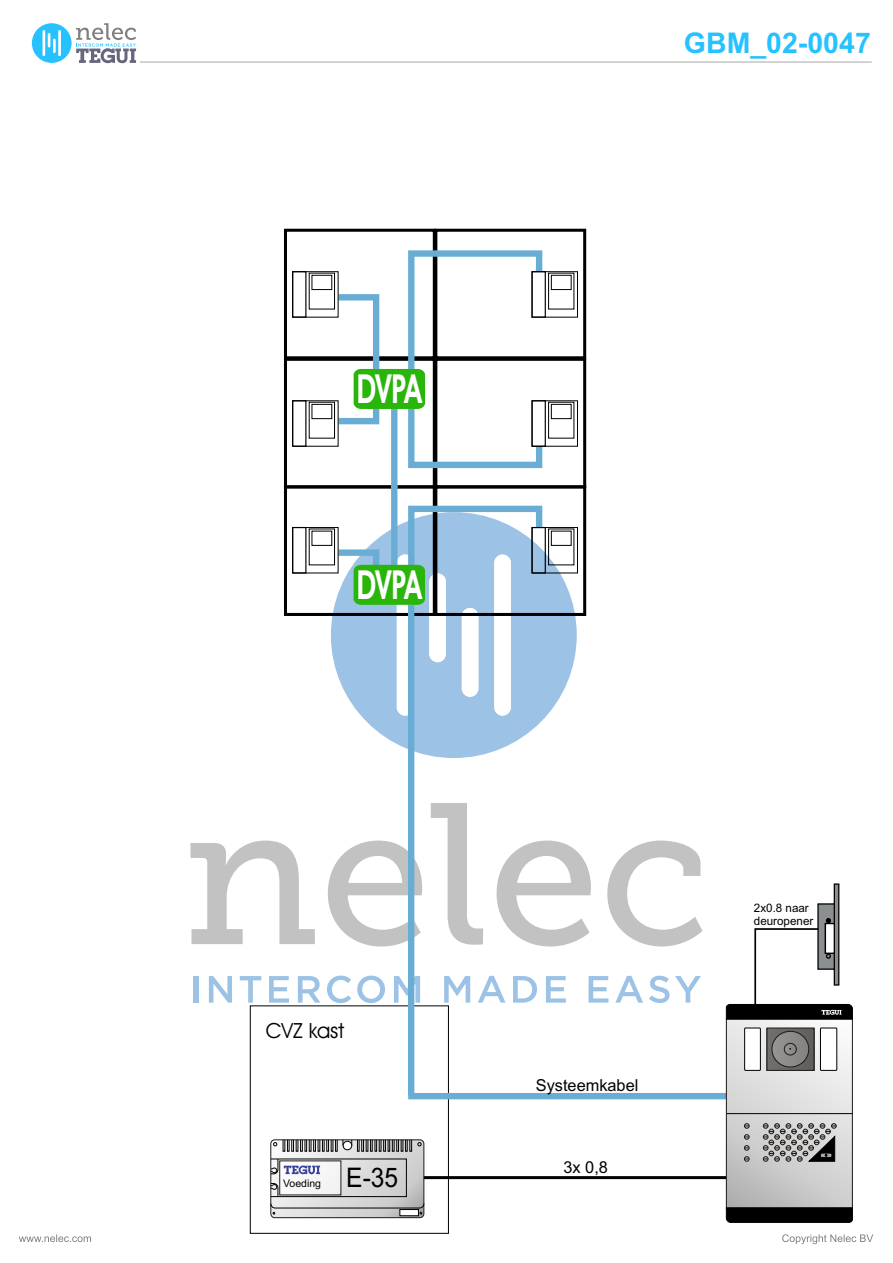
<style>
.page{position:relative;width:893px;height:1263px;background:#fff}
.page>*{position:absolute;margin:0;border:0;box-sizing:border-box;transform-origin:0 0}
.t1{font:700 40.2px "Avant Garde IT Cby BT";letter-spacing:-.02em;color:#fff;scale:.7 1}
.t2{font:700 28.5px "Arial";color:#26c2ff}
.t3{font:27px "Arial";color:#000;scale:.91 1}
.t4{font:21px "Avant Garde IT Cby BT";color:#000}
.t5{font:16.5px "Arial";color:#000}
.t6{font:11.7px/13px "Arial";color:#000}
.t7{font:10.5px "Arial";color:#000}
</style>
<div class="page">
<svg style="left:19px;top:1234px;width:72px;height:8px"></svg>
<svg style="left:782px;top:1234px;width:91px;height:10px"></svg>
<hr style="left:140px;top:61px;width:732px;height:2px;background:#ccc">
<svg style="left:190px;top:840px;width:125px;height:104px"></svg>
<svg style="left:328px;top:840px;width:94px;height:106px"></svg>
<svg style="left:448px;top:914px;width:35px;height:31px"></svg>
<svg style="left:497px;top:840px;width:94px;height:106px"></svg>
<svg style="left:607px;top:840px;width:95px;height:106px"></svg>
<div style="left:194px;top:976px;width:5px;height:27px;background:#9cc2e6"></div>
<svg style="left:209px;top:976px;width:23px;height:27px"></svg>
<svg style="left:240px;top:976px;width:21px;height:27px"></svg>
<svg style="left:269px;top:976px;width:20px;height:27px"></svg>
<svg style="left:298px;top:976px;width:22px;height:27px"></svg>
<svg style="left:327px;top:975px;width:24px;height:28px"></svg>
<svg style="left:357px;top:975px;width:28px;height:28px"></svg>
<svg style="left:394px;top:976px;width:26px;height:27px"></svg>
<svg style="left:444px;top:976px;width:26px;height:27px"></svg>
<svg style="left:478px;top:976px;width:27px;height:27px"></svg>
<svg style="left:513px;top:976px;width:24px;height:27px"></svg>
<svg style="left:546px;top:976px;width:20px;height:27px"></svg>
<svg style="left:589px;top:976px;width:19px;height:27px"></svg>
<svg style="left:615px;top:976px;width:28px;height:27px"></svg>
<svg style="left:649px;top:976px;width:52px;height:27px"></svg>
<svg style="left:331px;top:529px;width:246px;height:229px;fill:#9cc2e6"></svg>
<div style="left:397px;top:554px;width:16px;height:162px;background:#fff;border-radius:8px"></div>
<div style="left:429px;top:573px;width:17px;height:89px;background:#fff;border-radius:8px"></div>
<div style="left:494px;top:554px;width:17px;height:162px;background:#fff;border-radius:8px"></div>
<div style="left:462px;top:608px;width:16px;height:89px;background:#fff;border-radius:8px"></div>
<div style="left:32px;top:23px;width:40px;height:40px;background:#26c2ff;border-radius:50%"></div>
<hr style="left:43px;top:30px;width:2px;height:26px;background:#fff">
<svg style="left:48px;top:33px;width:2px;height:14px"></svg>
<hr style="left:58px;top:30px;width:3px;height:26px;background:#fff">
<hr style="left:53px;top:39px;width:3px;height:14px;background:#fff">
<svg style="left:76px;top:23px;width:60px;height:40px"></svg>
<div style="left:250px;top:1005px;width:199px;height:229px;border:1px solid #000"></div>
<div style="left:284px;top:485px;width:152px;height:131px;border:3px solid #000"></div>
<div style="left:284px;top:358px;width:152px;height:130px;border:3px solid #000"></div>
<div style="left:284px;top:229px;width:152px;height:130px;border:3px solid #000"></div>
<div style="left:434px;top:485px;width:152px;height:131px;border:3px solid #000"></div>
<div style="left:434px;top:358px;width:152px;height:130px;border:3px solid #000"></div>
<div style="left:434px;top:229px;width:152px;height:130px;border:3px solid #000"></div>
<hr style="left:343px;top:1176px;width:384px;height:3px;background:#000">
<div style="left:408px;top:1093px;width:319px;height:6px;background:#69add4"></div>
<div style="left:391px;top:485px;width:6px;height:80px;background:#69add4"></div>
<div style="left:391px;top:409px;width:6px;height:79px;background:#69add4"></div>
<div style="left:408px;top:605px;width:6px;height:491px;background:#69add4"></div>
<svg style="left:332px;top:502px;width:213px;height:103px"></svg>
<svg style="left:332px;top:247px;width:213px;height:224px"></svg>
<div style="left:292px;top:527px;width:14px;height:47px;border:1px solid #000"></div>
<div style="left:309px;top:529px;width:26px;height:36px;border:1px solid #000"></div>
<div style="left:292px;top:400px;width:14px;height:47px;border:1px solid #000"></div>
<div style="left:312px;top:404px;width:20px;height:15px;border:1px solid #000"></div>
<div style="left:309px;top:402px;width:26px;height:36px;border:1px solid #000"></div>
<div style="left:292px;top:271px;width:47px;height:47px;border:1px solid #000"></div>
<div style="left:292px;top:271px;width:14px;height:47px;border:1px solid #000"></div>
<div style="left:312px;top:275px;width:20px;height:15px;border:1px solid #000"></div>
<div style="left:309px;top:273px;width:26px;height:36px;border:1px solid #000"></div>
<div style="left:532px;top:527px;width:46px;height:46px;border:1px solid #000"></div>
<div style="left:531px;top:527px;width:15px;height:47px;border:1px solid #000"></div>
<div style="left:548px;top:529px;width:26px;height:36px;border:1px solid #000"></div>
<div style="left:532px;top:400px;width:46px;height:47px;border:1px solid #000"></div>
<div style="left:531px;top:400px;width:15px;height:47px;border:1px solid #000"></div>
<div style="left:551px;top:404px;width:20px;height:15px;border:1px solid #000"></div>
<div style="left:548px;top:402px;width:26px;height:36px;border:1px solid #000"></div>
<div style="left:532px;top:271px;width:46px;height:47px;border:1px solid #000"></div>
<div style="left:531px;top:271px;width:15px;height:47px;border:1px solid #000"></div>
<div style="left:551px;top:275px;width:20px;height:15px;border:1px solid #000"></div>
<div style="left:548px;top:273px;width:26px;height:36px;border:1px solid #000"></div>
<svg style="left:271px;top:1140px;width:153px;height:78px;background:#d1d1d1"></svg>
<div style="left:271px;top:1139px;width:153px;height:79px;border:1px solid #1f1a17;border-radius:4px"></div>
<svg style="left:283px;top:1139px;width:54px;height:12px"></svg>
<svg style="left:273px;top:1142px;width:4px;height:4px"></svg>
<div style="left:271px;top:1159px;width:136px;height:38px;border:1px solid #000"></div>
<svg style="left:270px;top:1158px;width:8px;height:16px"></svg>
<svg style="left:270px;top:1183px;width:8px;height:14px"></svg>
<div style="left:280px;top:1161px;width:61px;height:34px;background:#f7f7f7"></div>
<div style="left:343px;top:1141px;width:9px;height:9px;background:#fff;border:1px solid #000;border-radius:50%"></div>
<svg style="left:351px;top:1139px;width:61px;height:12px"></svg>
<svg style="left:418px;top:1142px;width:3px;height:4px"></svg>
<svg style="left:270px;top:1203px;width:154px;height:13px;background:#bfbfbf"></svg>
<svg style="left:284px;top:1165px;width:36px;height:10px"></svg>
<svg style="left:728px;top:1020px;width:123px;height:187px;background:#d6d5d5"></svg>
<div style="left:726px;top:1018px;width:127px;height:191px;border:1px solid #1f1a17"></div>
<svg style="left:726px;top:1207px;width:127px;height:16px;background:#040404"></svg>
<svg style="left:744px;top:1123px;width:5px;height:5px"></svg>
<svg style="left:744px;top:1145px;width:5px;height:5px"></svg>
<svg style="left:744px;top:1156px;width:5px;height:5px"></svg>
<svg style="left:744px;top:1134px;width:5px;height:5px"></svg>
<svg style="left:763px;top:1123px;width:74px;height:39px;background:#908e8d"></svg>
<div style="left:744px;top:1028px;width:17px;height:43px;background:#fff;border:1px solid #000"></div>
<svg style="left:769px;top:1030px;width:43px;height:39px"></svg>
<div style="left:767px;top:1028px;width:47px;height:43px;border:1px solid #1f1a17"></div>
<div style="left:820px;top:1028px;width:17px;height:43px;background:#fff;border:1px solid #000"></div>
<svg style="left:772px;top:1031px;width:37px;height:36px"></svg>
<div style="left:771px;top:1031px;width:38px;height:36px;border:1px solid #1f1a17;border-radius:50%"></div>
<div style="left:784px;top:1043px;width:13px;height:12px;border:1px solid #1f1a17;border-radius:50%"></div>
<svg style="left:784px;top:1043px;width:12px;height:12px"></svg>
<hr style="left:726px;top:1113px;width:126px;height:1px;background:#000">
<svg style="left:726px;top:883px;width:127px;height:137px"></svg>
<h2 class="t2" style="left:684px;top:33px;width:188px">GBM_02-0047</h2>
<h1 class="t1" style="left:357px;top:373px;width:95px">DVPA</h1>
<h1 class="t1" style="left:357px;top:569px;width:95px">DVPA</h1>
<h3 class="t4" style="left:266px;top:1022px;width:80px">CVZ kast</h3>
<p class="t7" style="left:283px;top:1179px;width:39px">Voeding</p>
<h3 class="t3" style="left:346px;top:1167px;width:59px">E-35</h3>
<h3 class="t5" style="left:536px;top:1078px;width:104px">Systeemkabel</h3>
<h3 class="t5" style="left:563px;top:1161px;width:46px">3x 0,8</h3>
<p class="t6" style="left:754px;top:902px;width:61px">2x0.8 naar deuropener</p>
</div>
